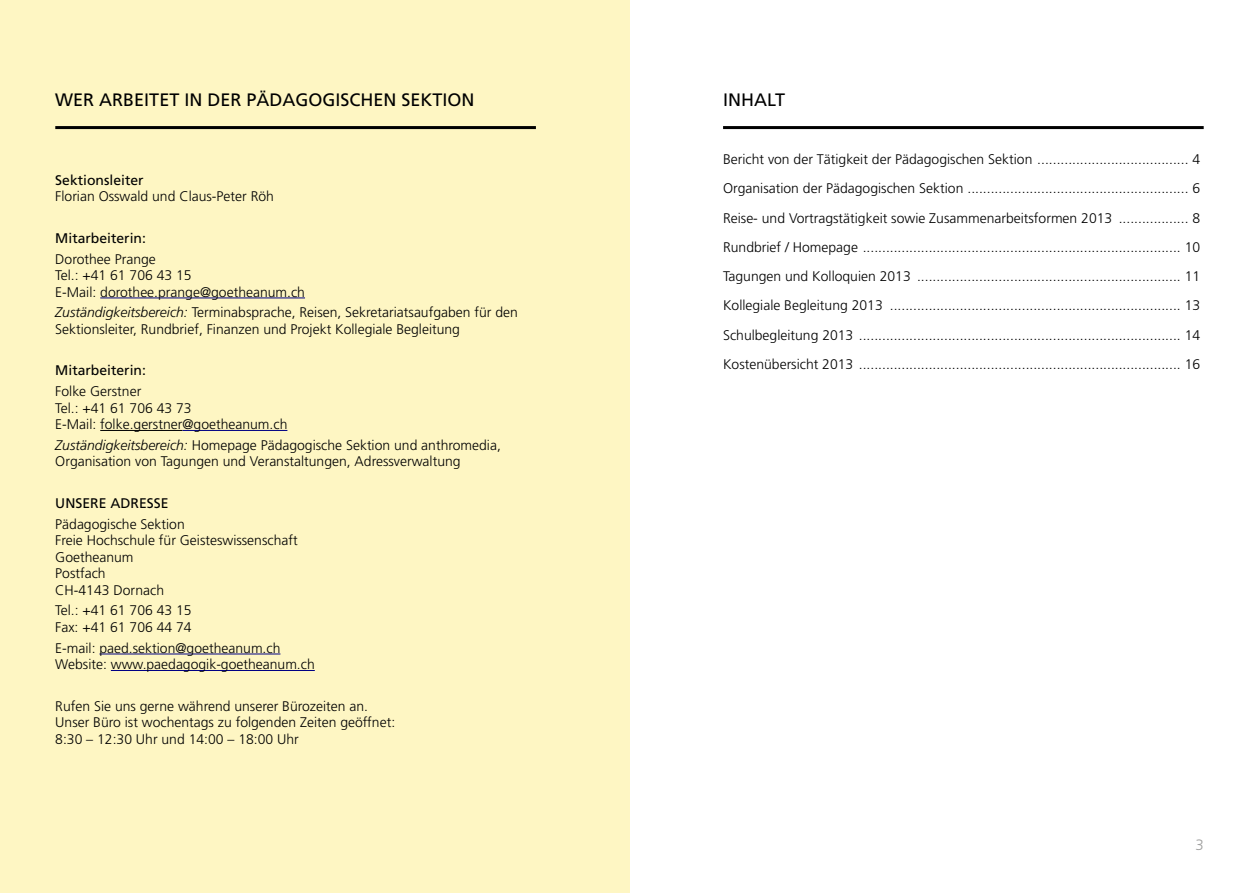
<style>
.page{position:relative;width:1259px;height:893px;background:#fff}
.page>*{position:absolute;margin:0;border:0;box-sizing:border-box;transform-origin:0 0}
.t1{font:18px "Frutiger";color:#000}
.t2{font:300 15px "Frutiger";color:#9d9d9c}
.t3{font:300 13.95px/16.5px "Frutiger";color:#000}
.t4{font:13.95px "Frutiger";color:#000}
.s1{font-style:italic}
</style>
<div class="page">
<div style="left:0;top:0;width:629px;height:893px;background:#fef6c3"></div>
<hr style="left:55px;top:126px;width:481px;height:3px;background:#000">
<hr style="left:723px;top:126px;width:480px;height:3px;background:#000">
<hr style="left:100px;top:298px;width:205px;height:1px;background:#000084">
<hr style="left:100px;top:430px;width:82px;height:1px;background:#000">
<hr style="left:182px;top:430px;width:105px;height:1px;background:#000084">
<hr style="left:99px;top:654px;width:181px;height:1px;background:#000084">
<hr style="left:111px;top:670px;width:204px;height:1px;background:#000084">
<p class="t1" style="left:55px;top:89px;width:421px">WER ARBEITET IN DER PÄDAGOGISCHEN SEKTION</p>
<p class="t1" style="left:723px;top:89px;width:64px">INHALT</p>
<p class="t4" style="left:55px;top:172px;width:90px">Sektionsleiter</p>
<p class="t3" style="left:55px;top:188px;width:220px">Florian Osswald und Claus-Peter Röh</p>
<p class="t4" style="left:55px;top:230px;width:92px">Mitarbeiterin:</p>
<p class="t3" style="left:55px;top:250px;width:251px">Dorothee Prange<br>Tel.: +41 61 706 43 15<br>E-Mail: dorothee.prange@goetheanum.ch</p>
<p class="t3" style="left:55px;top:304px;width:464px"><span class="s1">Zuständigkeitsbereich:</span> Terminabsprache, Reisen, Sekretariatsaufgaben für den<br>Sektionsleiter, Rundbrief, Finanzen und Projekt Kollegiale Begleitung</p>
<p class="t4" style="left:55px;top:362px;width:92px">Mitarbeiterin:</p>
<p class="t3" style="left:55px;top:383px;width:234px">Folke Gerstner<br>Tel.: +41 61 706 43 73<br>E-Mail: folke.gerstner@goetheanum.ch</p>
<p class="t3" style="left:55px;top:437px;width:447px"><span class="s1">Zuständigkeitsbereich:</span> Homepage Pädagogische Sektion und anthromedia,<br>Organisation von Tagungen und Veranstaltungen, Adressverwaltung</p>
<p class="t4" style="left:55px;top:495px;width:115px">UNSERE ADRESSE</p>
<p class="t3" style="left:55px;top:515px;width:244px">Pädagogische Sektion<br>Freie Hochschule für Geisteswissenschaft<br>Goetheanum<br>Postfach<br>CH-4143 Dornach</p>
<p class="t3" style="left:55px;top:602px;width:138px">Tel.: +41 61 706 43 15<br>Fax: +41 61 706 44 74</p>
<p class="t3" style="left:55px;top:639px;width:261px">E-mail: paed.sektion@goetheanum.ch<br>Website: www.paedagogik-goetheanum.ch</p>
<p class="t3" style="left:55px;top:697px;width:341px">Rufen Sie uns gerne während unserer Bürozeiten an.<br>Unser Büro ist wochentags zu folgenden Zeiten geöffnet:<br>8:30 – 12:30 Uhr und 14:00 – 18:00 Uhr</p>
<p class="t3" style="left:723px;top:145px;width:479px;line-height:29.2px;text-align:justify">Bericht von der Tätigkeit der Pädagogischen Sektion ....................................... 4<br>Organisation der Pädagogischen Sektion ......................................................... 6<br>Reise- und Vortragstätigkeit sowie Zusammenarbeitsformen 2013 .................. 8<br>Rundbrief / Homepage .................................................................................. 10<br>Tagungen und Kolloquien 2013 .................................................................... 11<br>Kollegiale Begleitung 2013 ........................................................................... 13<br>Schulbegleitung 2013 ................................................................................... 14<br>Kostenübersicht 2013 ................................................................................... 16</p>
<p class="t2" style="left:1195px;top:837px;width:10px">3</p>
</div>
